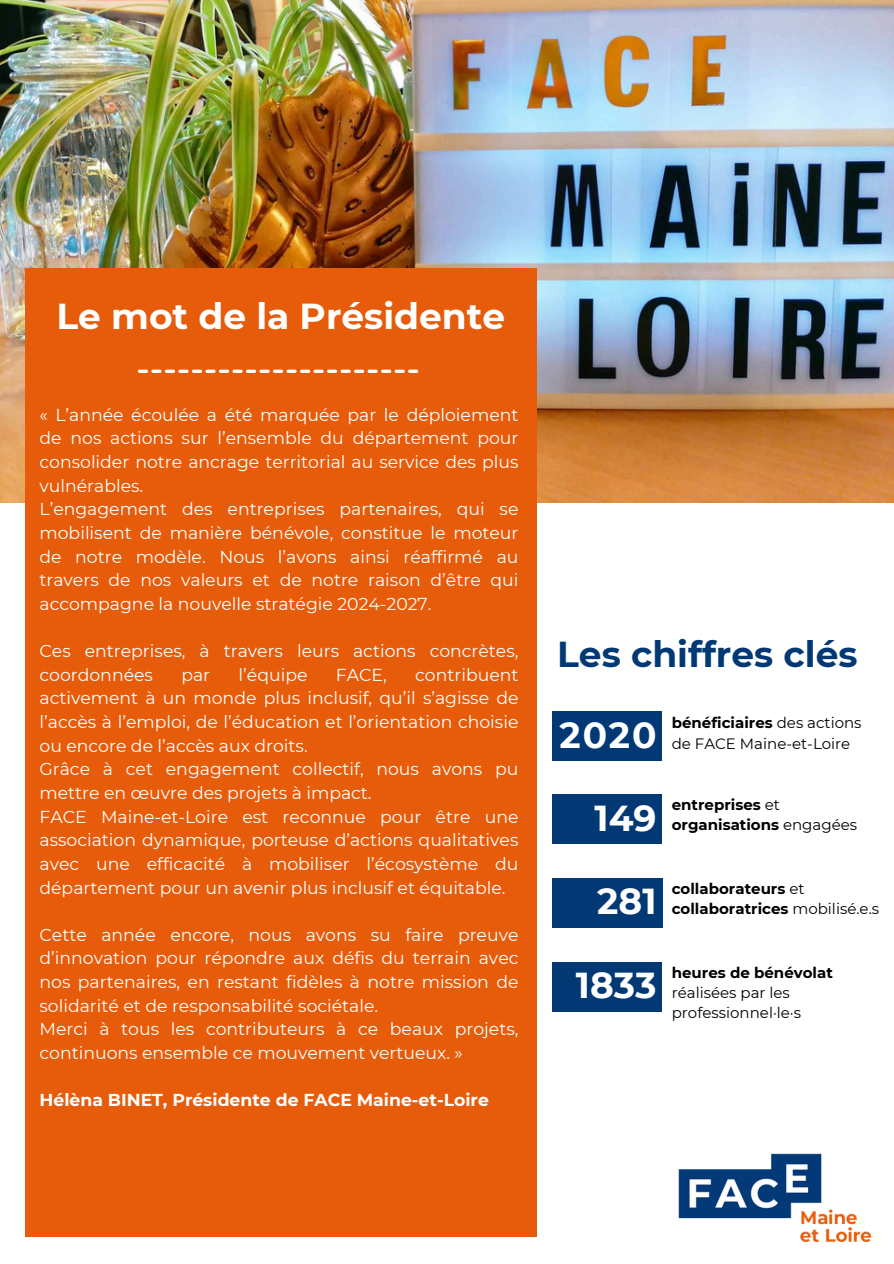
<style>
.page{position:relative;width:894px;height:1264px;background:#fff}
.page>*{position:absolute;margin:0;border:0;box-sizing:border-box;transform-origin:0 0}
.t1{font:700 36px "Montserrat";color:#fff}
.t2{font:700 36px "Montserrat";color:#023975}
.t3{font:17.25px/23.7px "Montserrat";color:#fff}
.t4{font:700 17.25px "Montserrat";color:#fff}
.t5{font:15px/20.2px "Montserrat";color:#000}
.t6{font:700 15px/20.2px "Montserrat";color:#000}
.s1{font-weight:700}
.s2{font-weight:400}
</style>
<div class="page">
<img style="left:0;top:0;width:893px;height:502px">
<div style="left:26px;top:268px;width:511px;height:968px;background:#e65c0b"></div>
<svg style="left:138px;top:369px;width:280px;height:4px"></svg>
<div style="left:552px;top:711px;width:109px;height:49px;background:#023975"></div>
<div style="left:552px;top:794px;width:109px;height:49px;background:#023975"></div>
<div style="left:552px;top:878px;width:110px;height:50px;background:#023975"></div>
<div style="left:552px;top:962px;width:109px;height:49px;background:#023975"></div>
<img style="left:678px;top:1153px;width:194px;height:90px">
<h3 class="t1" style="left:57px;top:294px;width:450px">Le mot de la Présidente</h3>
<p class="t3" style="left:39px;top:403px;width:480px">« L’année écoulée a été marquée par le déploiement de nos actions sur l’ensemble du département pour consolider notre ancrage territorial au service des plus vulnérables.<br>L’engagement des entreprises partenaires, qui se mobilisent de manière bénévole, constitue le moteur de notre modèle. Nous l’avons ainsi réaffirmé au travers de nos valeurs et de notre raison d’être qui accompagne la nouvelle stratégie 2024-2027.</p>
<h1 class="t3" style="left:39px;top:639px;width:480px">Ces entreprises, à travers leurs actions concrètes, coordonnées</h1>
<h1 class="t3" style="left:181px;top:662px;width:30px">par</h1>
<h1 class="t3" style="left:238px;top:662px;width:70px">l’équipe</h1>
<h1 class="t3" style="left:336px;top:662px;width:52px">FACE,</h1>
<h1 class="t3" style="left:39px;top:662px;width:480px;text-indent:375px">contribuent activement à un monde plus inclusif, qu’il s’agisse de l’accès à l’emploi, de l’éducation et l’orientation choisie ou encore de l’accès aux droits.<br>Grâce à cet engagement collectif, nous avons pu mettre en œuvre des projets à impact.<br>FACE Maine-et-Loire est reconnue pour être une association dynamique, porteuse d’actions qualitatives avec une efficacité à mobiliser l’écosystème du département pour un avenir plus inclusif et équitable.</h1>
<p class="t3" style="left:39px;top:922px;width:480px">Cette année encore, nous avons su faire preuve d’innovation pour répondre aux défis du terrain avec nos partenaires, en restant fidèles à notre mission de solidarité et de responsabilité sociétale.<br>Merci à tous les contributeurs à ce beaux projets, continuons ensemble ce mouvement vertueux. »</p>
<h3 class="t4" style="left:39px;top:1089px;width:451px">Hélèna BINET, Présidente de FACE Maine-et-Loire</h3>
<p class="t2" style="left:557px;top:632px;width:302px">Les chiffres clés</p>
<h3 class="t1" style="left:559px;top:713px;width:98px">2020</h3>
<p class="t5" style="left:671px;top:713px;width:191px"><span class="s1">bénéficiaires</span> des actions de FACE Maine-et-Loire</p>
<h2 class="t1" style="left:594px;top:795px;width:63px">149</h2>
<h1 class="t6" style="left:671px;top:794px;width:187px">entreprises <span class="s2">et </span>organisations <span class="s2">engagées</span></h1>
<h1 class="t1" style="left:597px;top:879px;width:61px">281</h1>
<p class="t6" style="left:671px;top:878px;width:209px">collaborateurs <span class="s2">et </span>collaboratrices <span class="s2">mobilisé.e.s</span></p>
<h1 class="t1" style="left:575px;top:962px;width:82px">1833</h1>
<h1 class="t5" style="left:671px;top:962px;width:163px"><span class="s1">heures de bénévolat </span>réalisées par les professionnel·le·s</h1>
</div>
